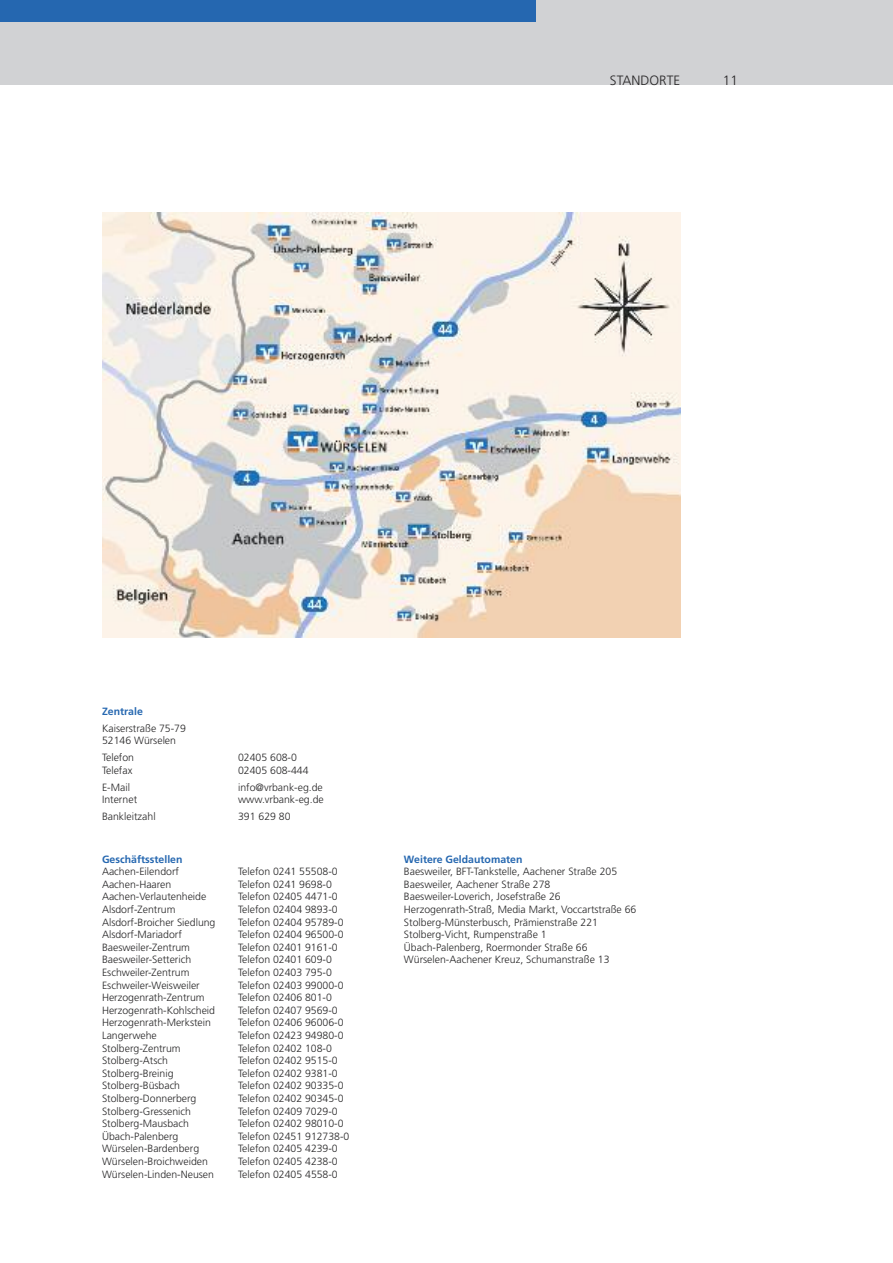
<style>
.page{position:relative;width:893px;height:1263px;background:#fff}
.page>*{position:absolute;margin:0;border:0;box-sizing:border-box;transform-origin:0 0}
.t1{font:300 13.5px "Frutiger";color:#272627}
.t2{font:300 10.5px/12.6px "Frutiger";color:#272627}
.t3{font:700 10.5px "Frutiger";color:#2567b0}
</style>
<div class="page">
<img style="left:102px;top:213px;width:578px;height:425px">
<div style="left:0;top:0;width:893px;height:85px;background:#d1d2d4"></div>
<div style="left:0;top:0;width:536px;height:21px;background:#2567b0"></div>
<p class="t1" style="left:610px;top:75px;width:72px">STANDORTE</p>
<p class="t1" style="left:723px;top:75px;width:16px">11</p>
<p class="t3" style="left:102px;top:707px;width:42px">Zentrale</p>
<p class="t2" style="left:102px;top:722px;width:85px">Kaiserstraße 75-79<br>52146 Würselen</p>
<p class="t2" style="left:102px;top:752px;width:34px">Telefon</p>
<p class="t2" style="left:238px;top:752px;width:60px">02405 608-0</p>
<p class="t2" style="left:102px;top:765px;width:32px">Telefax</p>
<p class="t2" style="left:238px;top:765px;width:72px">02405 608-444</p>
<p class="t2" style="left:102px;top:781px;width:29px">E-Mail</p>
<p class="t2" style="left:238px;top:781px;width:86px">info@vrbank-eg.de</p>
<p class="t2" style="left:102px;top:794px;width:37px">Internet</p>
<p class="t2" style="left:238px;top:794px;width:87px">www.vrbank-eg.de</p>
<p class="t2" style="left:102px;top:811px;width:55px">Bankleitzahl</p>
<p class="t2" style="left:238px;top:811px;width:54px">391 629 80</p>
<p class="t3" style="left:102px;top:855px;width:82px">Geschäftsstellen</p>
<p class="t2" style="left:102px;top:866px;width:78px">Aachen-Eilendorf</p>
<p class="t2" style="left:238px;top:866px;width:101px">Telefon 0241 55508-0</p>
<p class="t2" style="left:102px;top:879px;width:71px">Aachen-Haaren</p>
<p class="t2" style="left:238px;top:879px;width:95px">Telefon 0241 9698-0</p>
<p class="t2" style="left:102px;top:891px;width:106px">Aachen-Verlautenheide</p>
<p class="t2" style="left:238px;top:891px;width:101px">Telefon 02405 4471-0</p>
<p class="t2" style="left:102px;top:904px;width:75px">Alsdorf-Zentrum</p>
<p class="t2" style="left:238px;top:904px;width:101px">Telefon 02404 9893-0</p>
<p class="t2" style="left:102px;top:916px;width:115px">Alsdorf-Broicher Siedlung</p>
<p class="t2" style="left:238px;top:916px;width:107px">Telefon 02404 95789-0</p>
<p class="t2" style="left:102px;top:929px;width:81px">Alsdorf-Mariadorf</p>
<p class="t2" style="left:238px;top:929px;width:107px">Telefon 02404 96500-0</p>
<p class="t2" style="left:102px;top:942px;width:90px">Baesweiler-Zentrum</p>
<p class="t2" style="left:238px;top:942px;width:101px">Telefon 02401 9161-0</p>
<p class="t2" style="left:102px;top:954px;width:91px">Baesweiler-Setterich</p>
<p class="t2" style="left:238px;top:954px;width:95px">Telefon 02401 609-0</p>
<p class="t2" style="left:102px;top:967px;width:89px">Eschweiler-Zentrum</p>
<p class="t2" style="left:238px;top:967px;width:95px">Telefon 02403 795-0</p>
<p class="t2" style="left:102px;top:979px;width:99px">Eschweiler-Weisweiler</p>
<p class="t2" style="left:238px;top:979px;width:107px">Telefon 02403 99000-0</p>
<p class="t2" style="left:102px;top:992px;width:104px">Herzogenrath-Zentrum</p>
<p class="t2" style="left:238px;top:992px;width:95px">Telefon 02406 801-0</p>
<p class="t2" style="left:102px;top:1005px;width:115px">Herzogenrath-Kohlscheid</p>
<p class="t2" style="left:238px;top:1005px;width:101px">Telefon 02407 9569-0</p>
<p class="t2" style="left:102px;top:1017px;width:110px">Herzogenrath-Merkstein</p>
<p class="t2" style="left:238px;top:1017px;width:107px">Telefon 02406 96006-0</p>
<p class="t2" style="left:102px;top:1030px;width:56px">Langerwehe</p>
<p class="t2" style="left:238px;top:1030px;width:107px">Telefon 02423 94980-0</p>
<p class="t2" style="left:102px;top:1042px;width:80px">Stolberg-Zentrum</p>
<p class="t2" style="left:238px;top:1042px;width:95px">Telefon 02402 108-0</p>
<p class="t2" style="left:102px;top:1055px;width:67px">Stolberg-Atsch</p>
<p class="t2" style="left:238px;top:1055px;width:101px">Telefon 02402 9515-0</p>
<p class="t2" style="left:102px;top:1068px;width:73px">Stolberg-Breinig</p>
<p class="t2" style="left:238px;top:1068px;width:101px">Telefon 02402 9381-0</p>
<p class="t2" style="left:102px;top:1080px;width:80px">Stolberg-Büsbach</p>
<p class="t2" style="left:238px;top:1080px;width:107px">Telefon 02402 90335-0</p>
<p class="t2" style="left:102px;top:1093px;width:96px">Stolberg-Donnerberg</p>
<p class="t2" style="left:238px;top:1093px;width:107px">Telefon 02402 90345-0</p>
<p class="t2" style="left:102px;top:1105px;width:90px">Stolberg-Gressenich</p>
<p class="t2" style="left:238px;top:1105px;width:101px">Telefon 02409 7029-0</p>
<p class="t2" style="left:102px;top:1118px;width:88px">Stolberg-Mausbach</p>
<p class="t2" style="left:238px;top:1118px;width:107px">Telefon 02402 98010-0</p>
<p class="t2" style="left:102px;top:1131px;width:78px">Übach-Palenberg</p>
<p class="t2" style="left:238px;top:1131px;width:113px">Telefon 02451 912738-0</p>
<p class="t2" style="left:102px;top:1143px;width:99px">Würselen-Bardenberg</p>
<p class="t2" style="left:238px;top:1143px;width:101px">Telefon 02405 4239-0</p>
<p class="t2" style="left:102px;top:1156px;width:107px">Würselen-Broichweiden</p>
<p class="t2" style="left:238px;top:1156px;width:101px">Telefon 02405 4238-0</p>
<p class="t2" style="left:102px;top:1168px;width:113px">Würselen-Linden-Neusen</p>
<p class="t2" style="left:238px;top:1168px;width:101px">Telefon 02405 4558-0</p>
<p class="t3" style="left:404px;top:855px;width:120px">Weitere Geldautomaten</p>
<p class="t2" style="left:404px;top:866px;width:234px">Baesweiler, BFT-Tankstelle, Aachener Straße 205<br>Baesweiler, Aachener Straße 278<br>Baesweiler-Loverich, Josefstraße 26<br>Herzogenrath-Straß, Media Markt, Voccartstraße 66<br>Stolberg-Münsterbusch, Prämienstraße 221<br>Stolberg-Vicht, Rumpenstraße 1<br>Übach-Palenberg, Roermonder Straße 66<br>Würselen-Aachener Kreuz, Schumanstraße 13</p>
</div>
